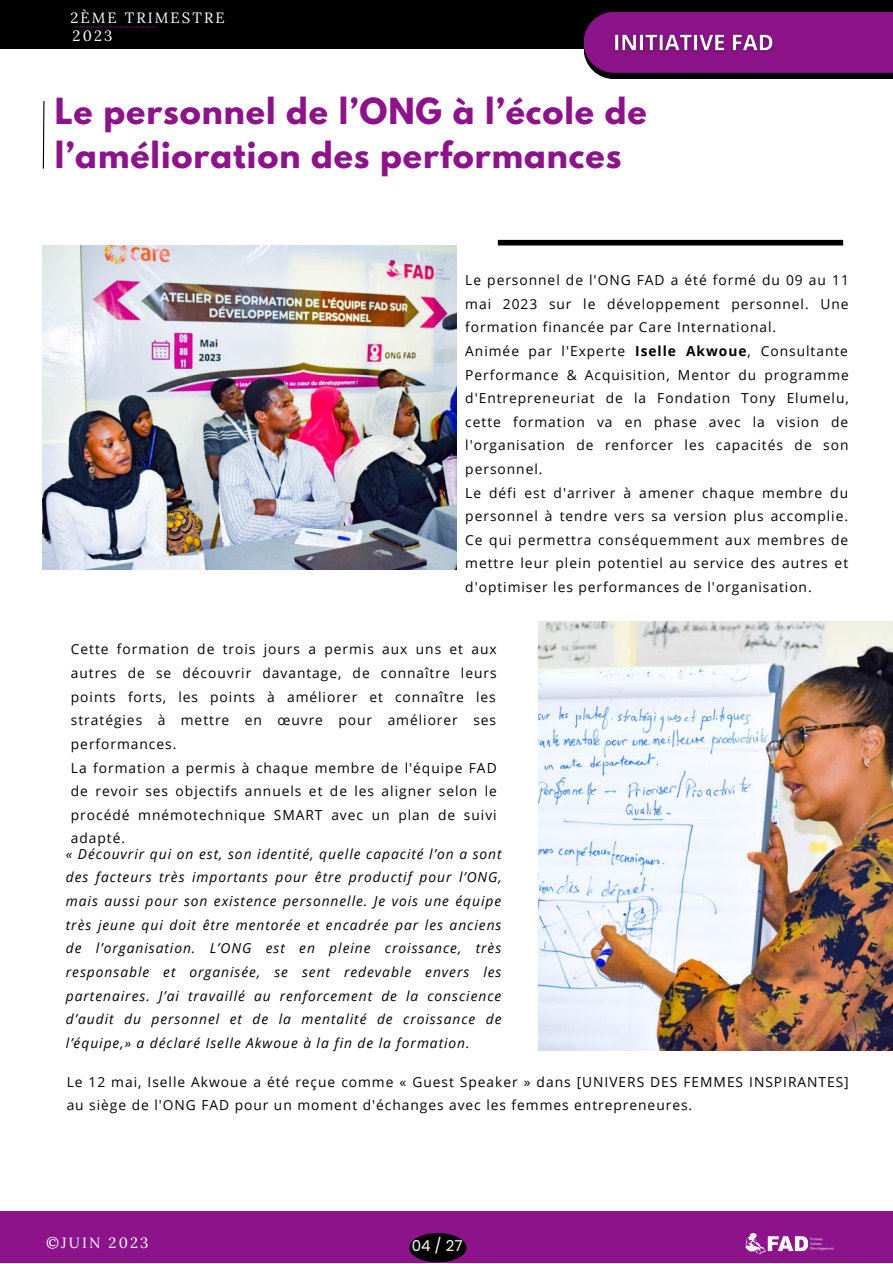
<style>
.page{position:relative;width:893px;height:1264px;background:#fff}
.page>*{position:absolute;margin:0;border:0;box-sizing:border-box;transform-origin:0 0}
.t1{font:700 31.8px/43.8px "League Spartan";letter-spacing:.03em;color:#8c138a}
.t2{font:15px "Poppins";color:#fff}
.t3{font:14.85px "Lora";letter-spacing:.14em;color:#fff}
.t4{font:13.8px/23.5px "Open Sans";letter-spacing:.07em;color:#000;text-align:justify}
.t5{font:italic 13.8px/23.5px "Open Sans";letter-spacing:.07em;color:#000;text-align:justify}
.s1{font-weight:700}
</style>
<div class="page">
<img style="left:43px;top:245px;width:413px;height:324px">
<div style="left:498px;top:240px;width:345px;height:5px;background:#000"></div>
<img style="left:539px;top:621px;width:353px;height:429px">
<div style="left:0;top:0;width:892px;height:49px;background:#000"></div>
<svg style="left:75px;top:26px;width:80px;height:2px"></svg>
<svg style="left:584px;top:12px;width:308px;height:67px;background:#771376"></svg>
<svg style="left:42px;top:101px;width:3px;height:68px"></svg>
<div style="left:0;top:1211px;width:892px;height:51px;background:#8c138a"></div>
<img style="left:607px;top:22px;width:172px;height:41px">
<img style="left:745px;top:1233px;width:89px;height:21px">
<svg style="left:409px;top:1233px;width:57px;height:29px"></svg>
<p class="t3" style="left:70px;top:8px;width:156px">2ÈME TRIMESTRE</p>
<p class="t3" style="left:73px;top:26px;width:41px">2023</p>
<p class="t1" style="left:55px;top:93px;width:593px">Le personnel de l’ONG à l’école de l’amélioration des performances</p>
<p class="t4" style="left:465px;top:268px;width:385px">Le personnel de l'ONG FAD a été formé du 09 au 11 mai 2023 sur le développement personnel. Une formation financée par Care International.</p>
<p class="t4" style="left:465px;top:339px;width:385px">Animée par l'Experte <span class="s1">Iselle Akwoue</span>, Consultante Performance &amp; Acquisition, Mentor du programme d'Entrepreneuriat de la Fondation Tony Elumelu, cette formation va en phase avec la vision de l'organisation de renforcer les capacités de son personnel.</p>
<p class="t4" style="left:465px;top:480px;width:384px">Le défi est d'arriver à amener chaque membre du personnel à tendre vers sa version plus accomplie.<br>Ce qui permettra conséquemment aux membres de mettre leur plein potentiel au service des autres et d'optimiser les performances de l'organisation.</p>
<p class="t4" style="left:71px;top:637px;width:427px">Cette formation de trois jours a permis aux uns et aux autres de se découvrir davantage, de connaître leurs points forts, les points à améliorer et connaître les stratégies à mettre en œuvre pour améliorer ses performances.</p>
<p class="t4" style="left:71px;top:755px;width:427px">La formation a permis à chaque membre de l'équipe FAD de revoir ses objectifs annuels et de les aligner selon le procédé mnémotechnique SMART avec un plan de suivi adapté.</p>
<p class="t5" style="left:66px;top:841px;width:437px">« Découvrir qui on est, son identité, quelle capacité l’on a sont des facteurs très importants pour être productif pour l’ONG, mais aussi pour son existence personnelle. Je vois une équipe très jeune qui doit être mentorée et encadrée par les anciens de l’organisation. L’ONG est en pleine croissance, très responsable et organisée, se sent redevable envers les partenaires. J’ai travaillé au renforcement de la conscience d’audit du personnel et de la mentalité de croissance de l’équipe,» a déclaré Iselle Akwoue à la fin de la formation.</p>
<p class="t4" style="left:67px;top:1069px;width:783px">Le 12 mai, Iselle Akwoue a été reçue comme « Guest Speaker » dans [UNIVERS DES FEMMES INSPIRANTES] au siège de l'ONG FAD pour un moment d'échanges avec les femmes entrepreneures.</p>
<p class="t3" style="left:46px;top:1232px;width:104px">©JUIN 2023</p>
<p class="t2" style="left:411px;top:1235px;width:52px">04 / 27</p>
</div>
